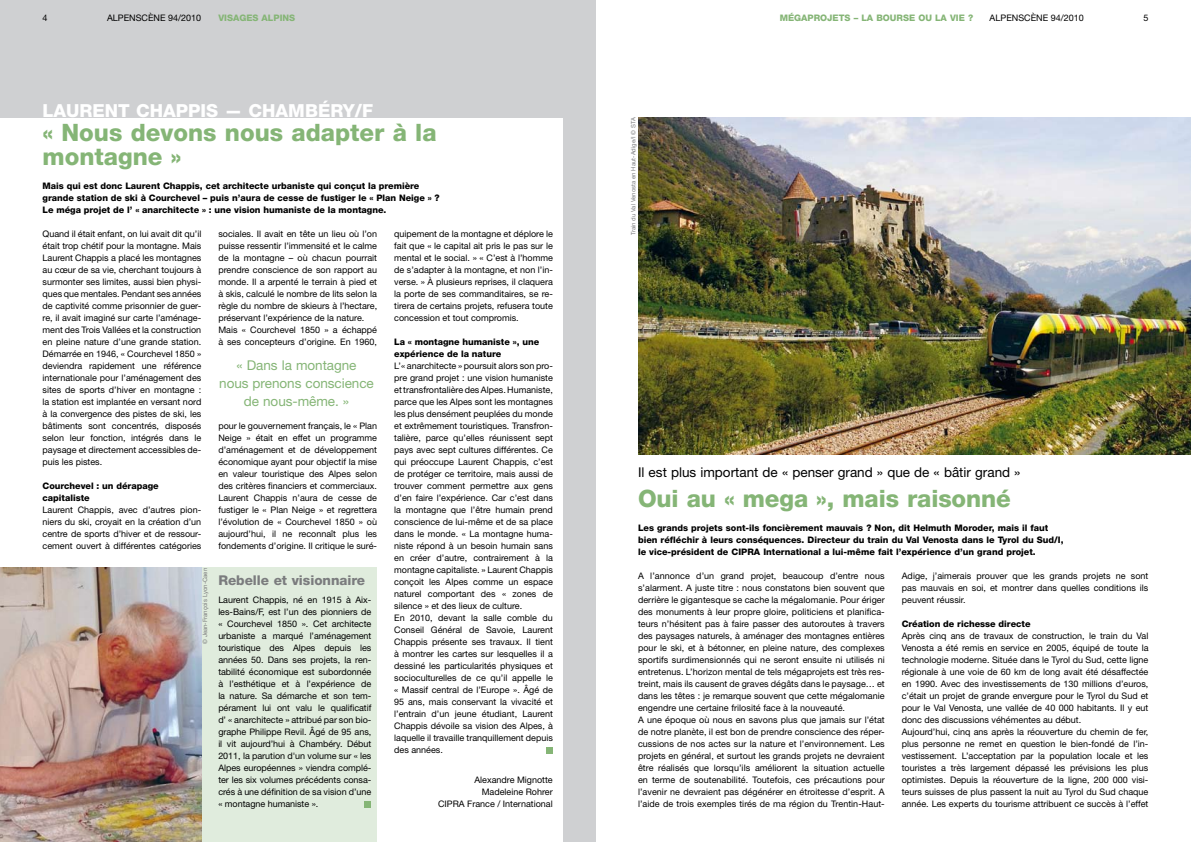
<style>
.page{position:relative;width:1191px;height:842px;background:#fff}
.page>*{position:absolute;margin:0;border:0;box-sizing:border-box;transform-origin:0 0}
.t1{font:800 24px/24px "Helvetica Neue LT Pro";color:#85b576}
.t2{font:800 18px "Helvetica Neue LT Pro";color:#fff}
.t3{font:13.5px "Helvetica Neue LT Pro";color:#000}
.t4{font:13.5px/18px "Helvetica Neue LT Pro";letter-spacing:-.005em;color:#85b576;text-align:center}
.t5{font:800 13.5px "Helvetica Neue LT Pro";letter-spacing:-.005em;color:#7b7c7e}
.t6{font:9px/12px "Helvetica Neue LT Pro";color:#000;text-align:justify}
.t7{font:800 9px/12px "Helvetica Neue LT Pro";color:#000}
.t8{font:800 9px "Helvetica Neue LT Pro";color:#85b576}
.t9{font:6px "Helvetica Neue LT Pro";color:#7b7c7e}
.s1{font-weight:800}
</style>
<div class="page">
<div style="left:0;top:0;width:595px;height:117px;background:#cfd0d2"></div>
<div style="left:563px;top:105px;width:32px;height:737px;background:#cfd0d2"></div>
<div style="left:199px;top:567px;width:178px;height:275px;background:#e0ecdd"></div>
<img style="left:638px;top:117px;width:553px;height:338px">
<img style="left:0;top:567px;width:201px;height:275px">
<div style="left:546px;top:747px;width:7px;height:6px;background:#85b576"></div>
<div style="left:364px;top:801px;width:7px;height:6px;background:#85b576"></div>
<p class="t6" style="left:43px;top:12px;width:7px">4</p>
<p class="t6" style="left:107px;top:12px;width:96px">ALPENSCÈNE 94/2010</p>
<p class="t8" style="left:218px;top:13px;width:78px">VISAGES ALPINS</p>
<p class="t8" style="left:780px;top:13px;width:29px">Mégapro</p>
<p class="t8" style="left:827px;top:13px;width:13px">jets</p>
<p class="t8" style="left:853px;top:13px;width:50px">– la bourse</p>
<p class="t8" style="left:918px;top:13px;width:56px">ou la vie ?</p>
<p class="t6" style="left:989px;top:12px;width:96px">ALPENSCÈNE 94/2010</p>
<p class="t6" style="left:1143px;top:12px;width:7px">5</p>
<p class="t2" style="left:43px;top:100px;width:332px">LAURENT CHAPPIS — CHAMBÉRY/F</p>
<p class="t1" style="left:43px;top:121px;width:395px">« Nous devons nous adapter à la montagne »</p>
<p class="t7" style="left:43px;top:180px;width:399px">Mais qui est donc Laurent Chappis, cet architecte urbaniste qui conçut la première grande station de ski à Courchevel – puis n’aura de cesse de fustiger le « Plan Neige » ?<br>Le méga projet de l’ « anarchitecte » : une vision humaniste de la montagne.</p>
<p class="t6" style="left:43px;top:228px;width:160px">Quand il était enfant, on lui avait dit qu’il était trop chétif pour la montagne. Mais Laurent Chappis a placé les montagnes au cœur de sa vie, cherchant toujours à surmonter ses limites, aussi bien physi&shy;ques que mentales. Pendant ses années de captivité comme prisonnier de guer&shy;re, il avait imaginé sur carte l’aménage&shy;ment des Trois Vallées et la construction en pleine nature d’une grande station.<br>Démarrée en 1946, « Courchevel 1850 » deviendra rapidement une référence internationale pour l’aménagement des sites de sports d’hiver en montagne : la station est implantée en versant nord à la convergence des pistes de ski, les bâtiments sont concentrés, disposés selon leur fonction, intégrés dans le paysage et directement accessibles de&shy;puis les pistes.</p>
<p class="t6" style="left:43px;top:480px;width:160px;text-align:left"><span class="s1">Courchevel : un dérapage capitaliste<br></span>Laurent Chappis, avec d’autres pion&shy;niers du ski, croyait en la création d’un centre de sports d’hiver et de ressour&shy;cement ouvert à différentes catégories</p>
<p class="t6" style="left:218px;top:228px;width:160px">sociales. Il avait en tête un lieu où l’on</p>
<p class="t6" style="left:218px;top:240px;width:160px;text-align:left">puisse ressentir l’immensité et le calme de la montagne – où chacun pourrait prendre conscience de son rapport au monde. Il a arpenté le terrain à pied et à skis, calculé le nombre de lits selon la règle du nombre de skieurs à l’hectare, préservant l’expérience de la nature.<br>Mais « Courchevel 1850 » a échappé à ses concepteurs d’origine. En 1960,</p>
<p class="t4" style="left:219px;top:356px;width:156px">« Dans la montagne<br>nous prenons conscience de nous-même. »</p>
<p class="t6" style="left:218px;top:420px;width:160px">pour le gouvernement français, le « Plan Neige » était en effet un programme d’aménagement et de développement économique ayant pour objectif la mise en valeur touristique des Alpes selon des critères financiers et commerciaux.<br>Laurent Chappis n’aura de cesse de fustiger le « Plan Neige » et regrettera l’évolution de « Courchevel 1850 » où aujourd’hui, il ne reconnaît plus les fondements d’origine. Il critique le suré-</p>
<p class="t9" style="left:201px;top:644px;width:78px;rotate:-90deg">© Jean-François Lyon-Caen</p>
<p class="t5" style="left:218px;top:572px;width:148px">Rebelle et visionnaire</p>
<p class="t6" style="left:218px;top:594px;width:155px">Laurent Chappis, né en 1915 à Aix&shy;les-Bains/F, est l’un des pionniers de « Courchevel 1850 ». Cet architecte urbaniste a marqué l’aménagement touristique des Alpes depuis les années 50. Dans ses projets, la ren&shy;tabilité économique est subordonnée à l’esthétique et à l’expérience de la nature. Sa démarche et son tem&shy;pérament lui ont valu le qualificatif d’ « anarchitecte » attribué par son bio&shy;graphe Philippe Revil. Âgé de 95 ans, il vit aujourd’hui à Chambéry. Début 2011, la parution d'un volume sur « les Alpes européennes » viendra complé&shy;ter les six volumes précédents consa&shy;crés à une définition de sa vision d’une « montagne humaniste ».</p>
<p class="t6" style="left:394px;top:228px;width:160px">quipement de la montagne et déplore le fait que « le capital ait pris le pas sur le mental et le social. » « C’est à l’homme de s’adapter à la montagne, et non l’in&shy;verse. » À plusieurs reprises, il claquera la porte de ses commanditaires, se re&shy;tirera de certains projets, refusera toute concession et tout compromis.</p>
<p class="t6" style="left:394px;top:336px;width:160px;text-align:left"><span class="s1">La « montagne humaniste », une expérience de la nature<br></span>L’« anarchitecte » poursuit alors son pro&shy;pre grand projet : une vision humaniste et transfrontalière des Alpes. Humaniste, parce que les Alpes sont les montagnes les plus densément peuplées du monde et extrêmement touristiques. Transfron&shy;talière, parce qu’elles réunissent sept pays avec sept cultures différentes. Ce qui préoccupe Laurent Chappis, c’est de protéger ce territoire, mais aussi de trouver comment permettre aux gens d’en faire l’expérience. Car c’est dans la montagne que l’être humain prend conscience de lui-même et de sa place dans le monde. « La montagne huma&shy;niste répond à un besoin humain sans en créer d’autre, contrairement à la montagne capitaliste. » Laurent Chappis conçoit les Alpes comme un espace naturel comportant des « zones de silence » et des lieux de culture.<br>En 2010, devant la salle comble du Conseil Général de Savoie, Laurent Chappis présente ses travaux. Il tient à montrer les cartes sur lesquelles il a dessiné les particularités physiques et socioculturelles de ce qu’il appelle le « Massif central de l’Europe ». Âgé de 95 ans, mais conservant la vivacité et l’entrain d’un jeune étudiant, Laurent Chappis dévoile sa vision des Alpes, à laquelle il travaille tranquillement depuis des années.</p>
<p class="t6" style="left:438px;top:774px;width:116px;text-align:right">Alexandre Mignotte<br>Madeleine Rohrer<br>CIPRA France / International</p>
<p class="t9" style="left:629px;top:235px;width:120px;rotate:-90deg">Train du Val Venosta en Haut-Adige/I © STA</p>
<p class="t3" style="left:638px;top:464px;width:384px">Il est plus important de « penser grand » que de « bâtir grand »</p>
<p class="t1" style="left:638px;top:487px;width:374px">Oui au « mega », mais raisonné</p>
<p class="t7" style="left:638px;top:522px;width:427px">Les grands projets sont-ils foncièrement mauvais ? Non, dit Helmuth Moroder, mais il faut bien réfléchir à leurs conséquences. Directeur du train du Val Venosta dans le Tyrol du Sud/I, le vice-président de CIPRA International a lui-même fait l’expérience d’un grand projet.</p>
<p class="t6" style="left:638px;top:570px;width:248px;text-align:left">A l’annonce d’un grand projet, beaucoup d’entre nous s’alarment. A juste titre : nous constatons bien souvent que derrière le gigantesque se cache la mégalomanie. Pour ériger des monuments à leur propre gloire, politiciens et planifica&shy;teurs n’hésitent pas à faire passer des autoroutes à travers des paysages naturels, à aménager des montagnes entières pour le ski, et à bétonner, en pleine nature, des complexes sportifs surdimensionnés qui ne seront ensuite ni utilisés ni entretenus. L’horizon mental de tels mégaprojets est très res&shy;treint, mais ils causent de graves dégâts dans le paysage… et dans les têtes : je remarque souvent que cette mégalomanie engendre une certaine frilosité face à la nouveauté.<br>A une époque où nous en savons plus que jamais sur l’état de notre planète, il est bon de prendre conscience des réper&shy;cussions de nos actes sur la nature et l’environnement. Les projets en général, et surtout les grands projets ne devraient être réalisés que lorsqu’ils améliorent la situation actuelle en terme de soutenabilité. Toutefois, ces précautions pour l’avenir ne devraient pas dégénérer en étroitesse d’esprit. A l’aide de trois exemples tirés de ma région du Trentin-Haut-</p>
<p class="t6" style="left:901px;top:570px;width:248px">Adige, j’aimerais prouver que les grands projets ne sont pas mauvais en soi, et montrer dans quelles conditions ils peuvent réussir.</p>
<p class="t6" style="left:901px;top:618px;width:248px;text-align:left"><span class="s1">Création de richesse directe<br></span>Après cinq ans de travaux de construction, le train du Val Venosta a été remis en service en 2005, équipé de toute la technologie moderne. Située dans le Tyrol du Sud, cette ligne régionale à une voie de 60 km de long avait été désaffectée en 1990. Avec des investissements de 130 millions d’euros, c’était un projet de grande envergure pour le Tyrol du Sud et pour le Val Venosta, une vallée de 40 000 habitants. Il y eut donc des discussions véhémentes au début.<br>Aujourd’hui, cinq ans après la réouverture du chemin de fer, plus personne ne remet en question le bien-fondé de l’in&shy;vestissement. L’acceptation par la population locale et les touristes a très largement dépassé les prévisions les plus optimistes. Depuis la réouverture de la ligne, 200 000 visi&shy;teurs suisses de plus passent la nuit au Tyrol du Sud chaque année. Les experts du tourisme attribuent ce succès à l’effet</p>
</div>
